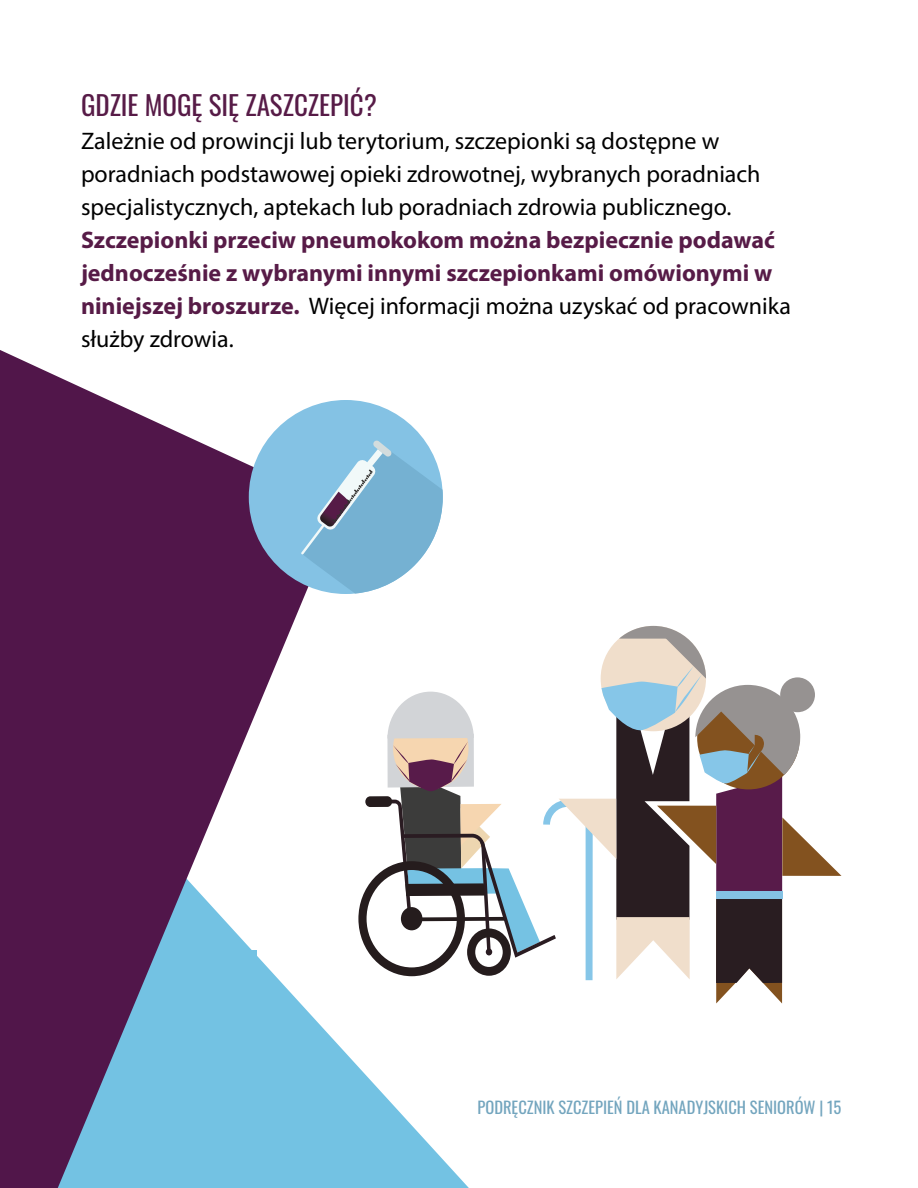
<style>
.page{position:relative;width:918px;height:1188px;background:#fff}
.page>*{position:absolute;margin:0;border:0;box-sizing:border-box;transform-origin:0 0}
.t1{font:27px "Oswald";color:#571b47}
.t2{font:700 24px/33px "Myriad Pro";color:#571b47}
.t3{font:24px/33px "Myriad Pro";color:#000}
.t4{font:16.5px "Oswald";color:#73a5be}
.s1{font-weight:400;color:#000}
</style>
<div class="page">
<svg style="left:341px;top:1048px;width:128px;height:140px;fill:#73c2e3"></svg>
<svg style="left:0;top:350px;width:341px;height:838px;fill:#51164a"></svg>
<svg style="left:358px;top:626px;width:483px;height:378px"></svg>
<div style="left:249px;top:400px;width:194px;height:194px;background:#84c2e4;border-radius:50%"></div>
<svg style="left:301px;top:440px;width:142px;height:154px"></svg>
<p class="t1" style="left:81px;top:81px;width:297px">GDZIE MOGĘ SIĘ ZASZCZEPIĆ?</p>
<p class="t3" style="left:81px;top:125px;width:681px">Zależnie od prowincji lub terytorium, szczepionki są dostępne w poradniach podstawowej opieki zdrowotnej, wybranych poradniach specjalistycznych, aptekach lub poradniach zdrowia publicznego.</p>
<p class="t2" style="left:81px;top:223px;width:712px">Szczepionki przeciw pneumokokom można bezpiecznie podawać jednocześnie z wybranymi innymi szczepionkami omówionymi w niniejszej broszurze. <span class="s1">Więcej informacji można uzyskać od pracownika służby zdrowia.</span></p>
<p class="t4" style="left:478px;top:1092px;width:365px">PODRĘCZNIK SZCZEPIEŃ DLA KANADYJSKICH SENIORÓW | 15</p>
</div>
